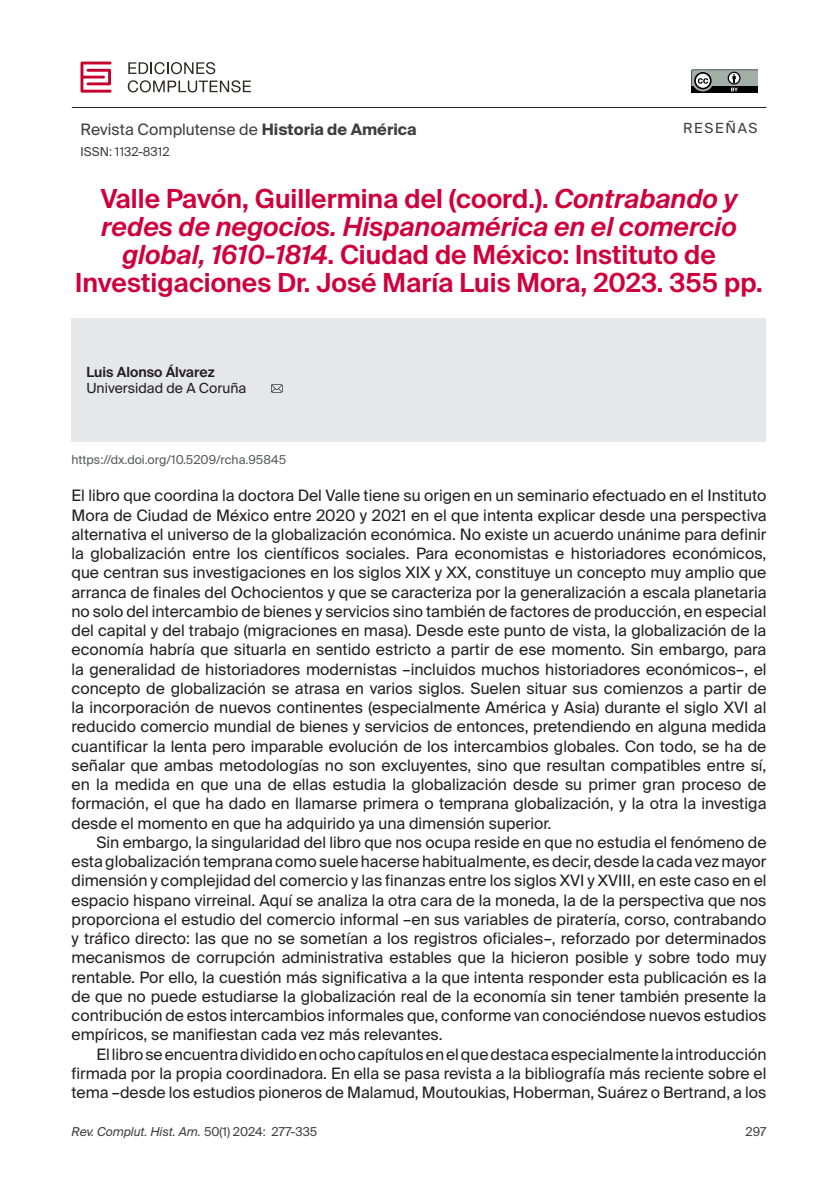
<style>
.page{position:relative;width:838px;height:1185px;background:#fff}
.page>*{position:absolute;margin:0;border:0;box-sizing:border-box;transform-origin:0 0}
.Título_original{font:600 26.25px/28px "Suisse Intl";color:#cf003d;text-align:center}
.Normal1erPárrafo{font:15.75px/19.2px "Suisse Intl";color:#231f20;text-align:justify}
.t1{font:15.75px "Suisse Intl";color:#3e3e3f}
.Cargo{font:14px "Suisse Intl";color:#231f20}
.Autor{font:600 14px "Suisse Intl";color:#231f20}
.t2{font:14px "Suisse Intl";letter-spacing:.12em;color:#3e3e3f}
.t3{font:italic 12.25px "Suisse Intl";color:#3e3e3f}
.DOI{font:12.25px "Suisse Intl";color:#57585a}
.t4{font:12.25px "Suisse Intl";color:#3e3e3f}
.s1{font-weight:700}
.s2{font-style:italic}
.s3{font-style:normal}
</style>
<div class="page">
<hr style="left:72px;top:107px;width:694px;height:1px;background:#231f20">
<svg style="left:691px;top:69px;width:66px;height:23px;background:#767d79"></svg>
<svg style="left:80px;top:62px;width:31px;height:30px"></svg>
<svg style="left:128px;top:62px;width:87px;height:12px"></svg>
<svg style="left:128px;top:80px;width:123px;height:12px"></svg>
<div style="left:71px;top:318px;width:695px;height:123px;background:#e6e7e9"></div>
<svg style="left:271px;top:384px;width:11px;height:8px"></svg>
<p class="t1" style="left:81px;top:120px;width:337px">Revista Complutense de <span class="s1">Historia de América</span></p>
<p class="t4" style="left:81px;top:144px;width:90px">ISSN: 1132-8312</p>
<p class="t2" style="left:683px;top:120px;width:76px">RESEÑAS</p>
<p class="Título_original" style="left:75px;top:185px;width:689px">Valle Pavón, Guillermina del (coord.). <span class="s2">Contrabando y redes de negocios. Hispanoamérica en el comercio global, 1610-1814</span>. Ciudad de México: Instituto de Investigaciones Dr. José María Luis Mora, 2023. 355 pp.</p>
<p class="Autor" style="left:86px;top:364px;width:130px">Luis Alonso Álvarez</p>
<p class="Cargo" style="left:86px;top:380px;width:161px">Universidad de A Coruña</p>
<p class="DOI" style="left:71px;top:453px;width:216px">https://dx.doi.org/10.5209/rcha.95845</p>
<p class="Normal1erPárrafo" style="left:71px;top:486px;width:696px">El libro que coordina la doctora Del Valle tiene su origen en un seminario efectuado en el Instituto Mora de Ciudad de México entre 2020 y 2021 en el que intenta explicar desde una perspectiva alternativa el universo de la globalización económica. No existe un acuerdo unánime para definir la globalización entre los científicos sociales. Para economistas e historiadores económicos, que centran sus investigaciones en los siglos XIX y XX, constituye un concepto muy amplio que arranca de finales del Ochocientos y que se caracteriza por la generalización a escala planetaria no solo del intercambio de bienes y servicios sino también de factores de producción, en especial del capital y del trabajo (migraciones en masa). Desde este punto de vista, la globalización de la economía habría que situarla en sentido estricto a partir de ese momento. Sin embargo, para la generalidad de historiadores modernistas –incluidos muchos historiadores económicos–, el concepto de globalización se atrasa en varios siglos. Suelen situar sus comienzos a partir de la incorporación de nuevos continentes (especialmente América y Asia) durante el siglo XVI al reducido comercio mundial de bienes y servicios de entonces, pretendiendo en alguna medida cuantificar la lenta pero imparable evolución de los intercambios globales. Con todo, se ha de señalar que ambas metodologías no son excluyentes, sino que resultan compatibles entre sí, en la medida en que una de ellas estudia la globalización desde su primer gran proceso de formación, el que ha dado en llamarse primera o temprana globalización, y la otra la investiga desde el momento en que ha adquirido ya una dimensión superior.</p>
<p class="Normal1erPárrafo" style="left:71px;top:833px;width:696px;text-indent:25px">Sin embargo, la singularidad del libro que nos ocupa reside en que no estudia el fenómeno de esta globalización temprana como suele hacerse habitualmente, es decir, desde la cada vez mayor dimensión y complejidad del comercio y las finanzas entre los siglos XVI y XVIII, en este caso en el espacio hispano virreinal. Aquí se analiza la otra cara de la moneda, la de la perspectiva que nos proporciona el estudio del comercio informal –en sus variables de piratería, corso, contrabando y tráfico directo: las que no se sometían a los registros oficiales–, reforzado por determinados mecanismos de corrupción administrativa estables que la hicieron posible y sobre todo muy rentable. Por ello, la cuestión más significativa a la que intenta responder esta publicación es la de que no puede estudiarse la globalización real de la economía sin tener también presente la contribución de estos intercambios informales que, conforme van conociéndose nuevos estudios empíricos, se manifiestan cada vez más relevantes.</p>
<p class="Normal1erPárrafo" style="left:71px;top:1044px;width:696px;text-indent:25px">El libro se encuentra dividido en ocho capítulos en el que destaca especialmente la introducción firmada por la propia coordinadora. En ella se pasa revista a la bibliografía más reciente sobre el tema –desde los estudios pioneros de Malamud, Moutoukias, Hoberman, Suárez o Bertrand, a los</p>
<p class="t3" style="left:71px;top:1124px;width:247px">Rev. Complut. Hist. Am. <span class="s3">50(1) 2024: 277-335</span></p>
<p class="t4" style="left:745px;top:1124px;width:22px">297</p>
</div>
